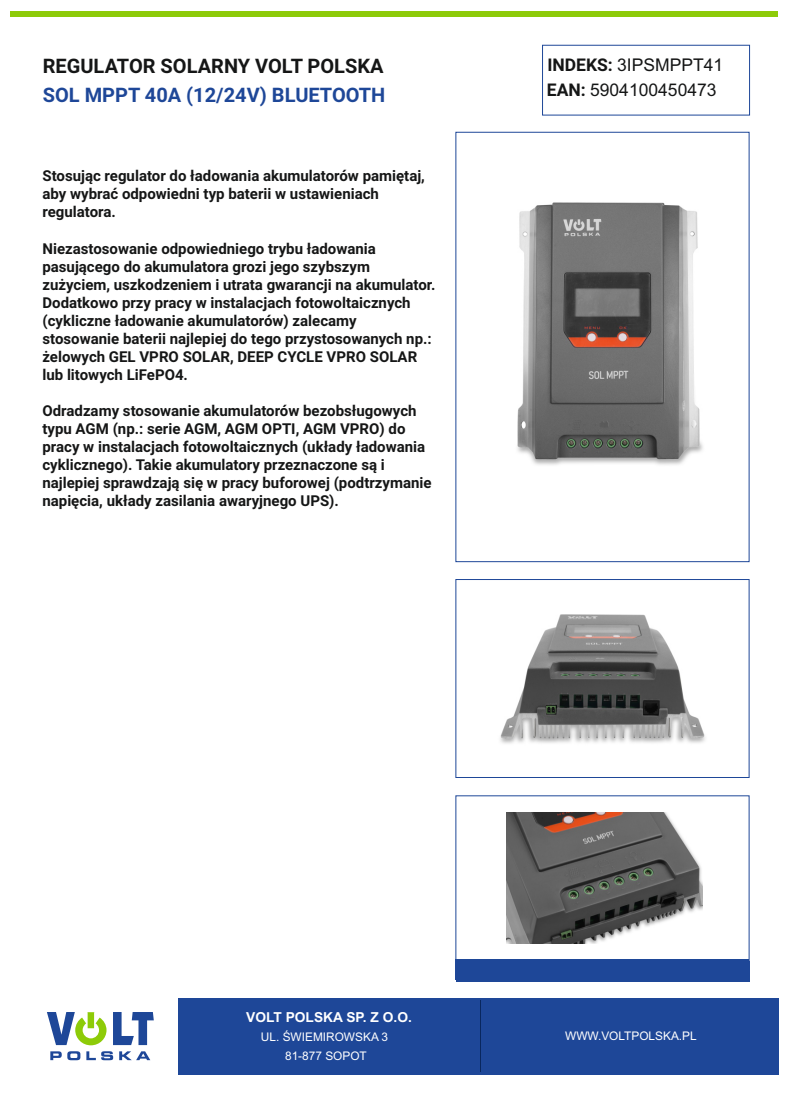
<style>
.page{position:relative;width:789px;height:1097px;background:#fff}
.page>*{position:absolute;margin:0;border:0;box-sizing:border-box;transform-origin:0 0}
.t1{font:700 20px "Roboto";color:#1e4798}
.t2{font:700 20px "Roboto";color:#151616}
.t3{font:17.5px/25.5px "Arial";color:#151616}
.t4{font:700 15px/18px "Roboto";color:#151616}
.t5{font:700 13.75px "Arial";color:#fff}
.t6{font:11.88px/18.6px "Arial";color:#fff;text-align:center}
.s1{font-family:"Roboto";font-weight:700}
</style>
<div class="page">
<div style="left:11px;top:11px;width:767px;height:6px;background:#8dcb08"></div>
<div style="left:178px;top:997px;width:600px;height:77px;background:#1e4798"></div>
<svg style="left:47px;top:1012px;width:59px;height:33px"></svg>
<svg style="left:113px;top:1012px;width:41px;height:32px"></svg>
<svg style="left:50px;top:1051px;width:30px;height:9px"></svg>
<svg style="left:86px;top:1051px;width:27px;height:9px"></svg>
<svg style="left:119px;top:1051px;width:31px;height:8px"></svg>
<div style="left:456px;top:961px;width:293px;height:20px;background:#1e4798"></div>
<div style="left:455px;top:132px;width:294px;height:430px;border:1px solid #1e4798"></div>
<div style="left:455px;top:795px;width:294px;height:184px;border:1px solid #1e4798"></div>
<div style="left:455px;top:579px;width:294px;height:198px;border:1px solid #1e4798"></div>
<div style="left:456px;top:958px;width:293px;height:20px;background:#1e4798"></div>
<div style="left:542px;top:45px;width:208px;height:70px;border:1px solid #1e4798"></div>
<img style="left:517px;top:202px;width:186px;height:263px">
<img style="left:506px;top:812px;width:196px;height:130px">
<img style="left:500px;top:614px;width:205px;height:130px">
<hr style="left:480px;top:1000px;width:1px;height:71px;background:#09275e">
<h1 class="t2" style="left:43px;top:58px;width:342px">REGULATOR SOLARNY VOLT POLSKA</h1>
<h1 class="t1" style="left:43px;top:87px;width:344px">SOL MPPT 40A (12/24V) BLUETOOTH</h1>
<p class="t4" style="left:42px;top:169px;width:384px">Stosując regulator do ładowania akumulatorów pamiętaj, aby wybrać odpowiedni typ baterii w ustawieniach regulatora.</p>
<p class="t4" style="left:42px;top:241px;width:394px">Niezastosowanie odpowiedniego trybu ładowania pasującego do akumulatora grozi jego szybszym zużyciem, uszkodzeniem i utrata gwarancji na akumulator.<br>Dodatkowo przy pracy w instalacjach fotowoltaicznych (cykliczne ładowanie akumulatorów) zalecamy stosowanie baterii najlepiej do tego przystosowanych np.: żelowych GEL VPRO SOLAR, DEEP CYCLE VPRO SOLAR lub litowych LiFePO4.</p>
<p class="t4" style="left:42px;top:403px;width:391px">Odradzamy stosowanie akumulatorów bezobsługowych typu AGM (np.: serie AGM, AGM OPTI, AGM VPRO) do pracy w instalacjach fotowoltaicznych (układy ładowania cyklicznego). Takie akumulatory przeznaczone są i najlepiej sprawdzają się w pracy buforowej (podtrzymanie napięcia, układy zasilania awaryjnego UPS).</p>
<p class="t3" style="left:547px;top:53px;width:178px"><span class="s1">INDEKS:</span> 3IPSMPPT41<br><span class="s1">EAN:</span> 5904100450473</p>
<p class="t5" style="left:246px;top:1012px;width:167px">VOLT POLSKA SP. Z O.O.</p>
<p class="t6" style="left:261px;top:1028px;width:129px">UL. ŚWIEMIROWSKA 3<br>81-877 SOPOT</p>
<p class="t6" style="left:565px;top:1027px;width:133px">WWW.VOLTPOLSKA.PL</p>
</div>
